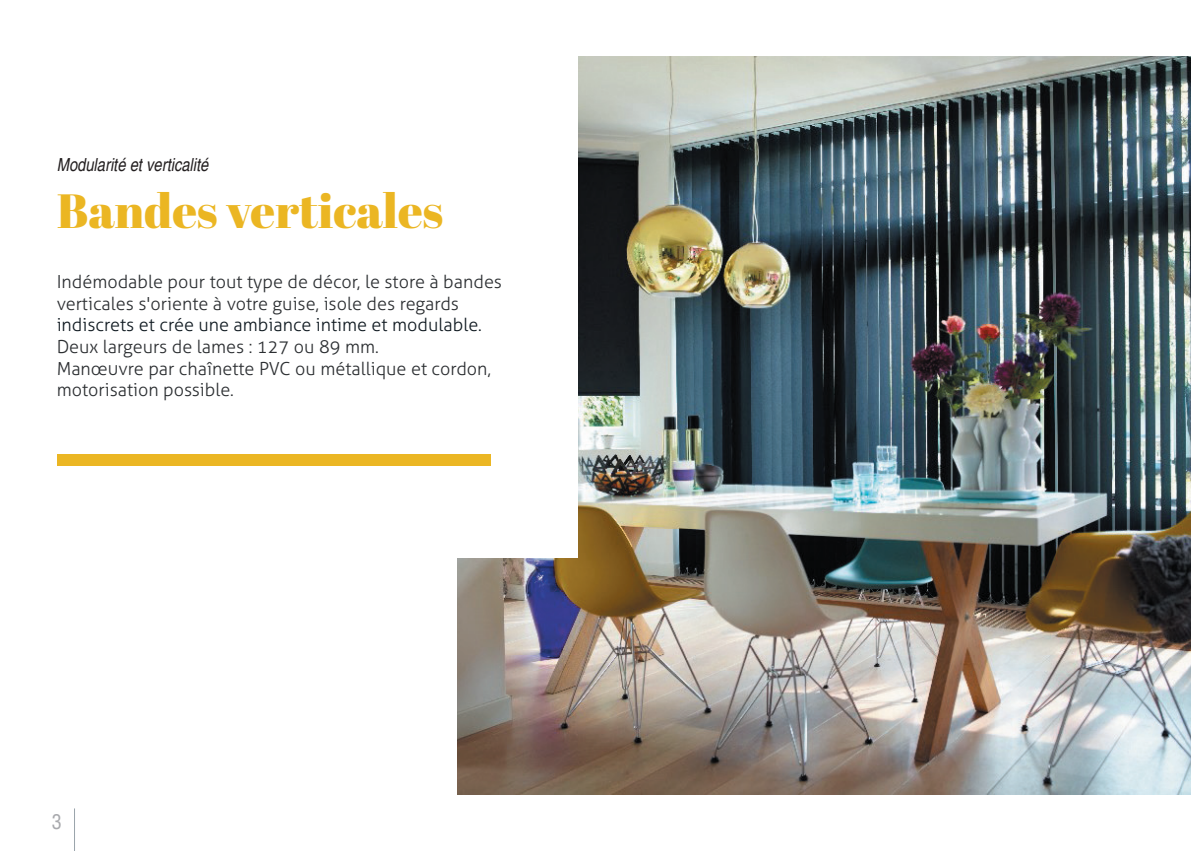
<style>
.page{position:relative;width:1191px;height:851px;background:#fff}
.page>*{position:absolute;margin:0;border:0;box-sizing:border-box;transform-origin:0 0}
.t1{font:48px "Abril Fatface";color:#ebb623}
.t2{font:condensed 20px "Helvetica";color:#a8a9ad}
.t3{font:300 18px/21.6px "Aller";color:#2c2f32}
.t4{font:300 18px "Aller";color:#101a21}
.t5{font:italic condensed 18px "Helvetica";color:#231f20}
</style>
<div class="page">
<hr style="left:74px;top:808px;width:1px;height:42px;background:#99a4ab">
<img style="left:458px;top:57px;width:733px;height:737px">
<div style="left:0;top:0;width:577px;height:557px;background:#fff"></div>
<div style="left:57px;top:454px;width:433px;height:11px;background:#ebb623"></div>
<p class="t5" style="left:57px;top:157px;width:153px">Modularité et verticalité</p>
<h1 class="t1" style="left:57px;top:191px;width:388px">Bandes verticales</h1>
<p class="t3" style="left:57px;top:273px;width:447px">Indémodable pour tout type de décor, le store à bandes verticales s'oriente à votre guise, isole des regards</p>
<p class="t4" style="left:57px;top:318px;width:426px">indiscrets et crée une ambiance intime et modulable.</p>
<p class="t3" style="left:57px;top:338px;width:436px">Deux largeurs de lames : 127 ou 89 mm.<br>Manœuvre par chaînette PVC ou métallique et cordon, motorisation possible.</p>
<p class="t2" style="left:52px;top:810px;width:11px">3</p>
</div>
